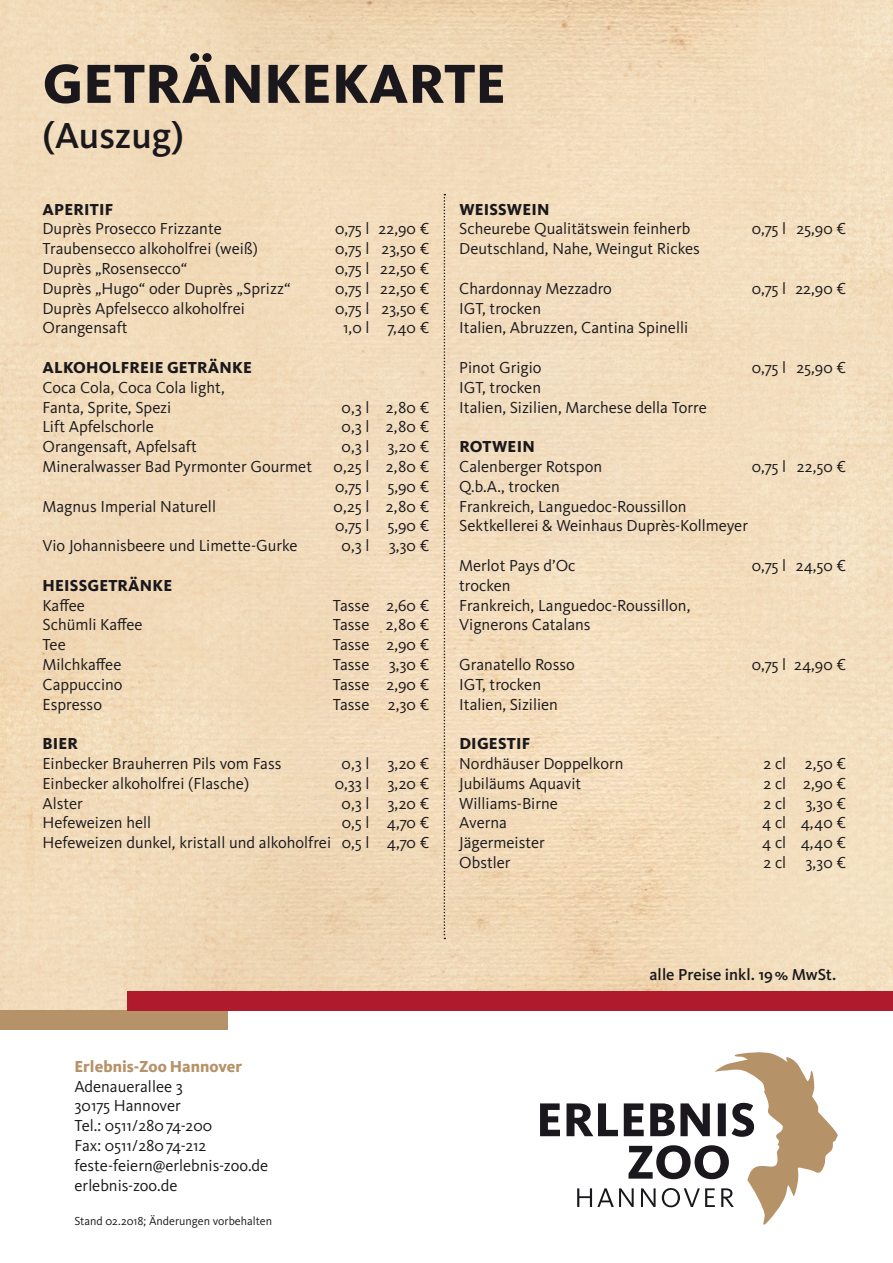
<style>
.page{position:relative;width:893px;height:1263px;background:#fff}
.page>*{position:absolute;margin:0;border:0;box-sizing:border-box;transform-origin:0 0}
.t1{font:800 57px "Kievit OT";color:#1a181c}
.t2{font:500 37.5px "Kievit OT";color:#1a181c}
.t3{font:16.5px/19.8px "Kievit OT";color:#1a181c}
.t4{font:800 16.5px "Kievit OT";letter-spacing:.01em;color:#1a181c}
.t5{font:500 16.5px "Kievit OT";color:#1a181c}
.t6{font:800 16.5px "Kievit OT";color:#b69268}
.t7{font:12px "Kievit OT";color:#1a181c}
</style>
<div class="page">
<img style="left:0;top:0;width:893px;height:1010px">
<div style="left:0;top:1010px;width:227px;height:19px;background:#b69268"></div>
<div style="left:128px;top:991px;width:765px;height:19px;background:#b01a2d"></div>
<svg style="left:540px;top:1052px;width:298px;height:173px"></svg>
<svg style="left:444px;top:194px;width:1px;height:745px"></svg>
<h1 class="t1" style="left:43px;top:50px;width:465px">GETRÄNKEKARTE</h1>
<h2 class="t2" style="left:43px;top:114px;width:143px">(Auszug)</h2>
<p class="t4" style="left:43px;top:199px;width:72px">APERITIF</p>
<p class="t3" style="left:43px;top:219px;width:181px">Duprès Prosecco Frizzante</p>
<p class="t3" style="left:335px;top:219px;width:96px">0,75 l 22,90 €</p>
<p class="t3" style="left:43px;top:239px;width:217px">Traubensecco alkoholfrei (weiß)</p>
<p class="t3" style="left:335px;top:239px;width:96px">0,75 l 23,50 €</p>
<p class="t3" style="left:43px;top:259px;width:146px">Duprès „Rosensecco“</p>
<p class="t3" style="left:335px;top:259px;width:96px">0,75 l 22,50 €</p>
<p class="t3" style="left:43px;top:279px;width:250px">Duprès „Hugo“ oder Duprès „Sprizz“</p>
<p class="t3" style="left:335px;top:279px;width:96px">0,75 l 22,50 €</p>
<p class="t3" style="left:43px;top:298px;width:204px">Duprès Apfelsecco alkoholfrei</p>
<p class="t3" style="left:335px;top:298px;width:96px">0,75 l 23,50 €</p>
<p class="t3" style="left:43px;top:318px;width:87px">Orangensaft</p>
<p class="t3" style="left:343px;top:318px;width:88px">1,0 l 7,40 €</p>
<p class="t4" style="left:43px;top:358px;width:211px">ALKOHOLFREIE GETRÄNKE</p>
<p class="t3" style="left:43px;top:378px;width:184px">Coca Cola, Coca Cola light,<br>Fanta, Sprite, Spezi</p>
<p class="t3" style="left:342px;top:397px;width:89px">0,3 l 2,80 €</p>
<p class="t3" style="left:43px;top:417px;width:113px">Lift Apfelschorle</p>
<p class="t3" style="left:342px;top:417px;width:89px">0,3 l 2,80 €</p>
<p class="t3" style="left:43px;top:437px;width:156px">Orangensaft, Apfelsaft</p>
<p class="t3" style="left:342px;top:437px;width:89px">0,3 l 3,20 €</p>
<p class="t3" style="left:43px;top:457px;width:271px">Mineralwasser Bad Pyrmonter Gourmet</p>
<p class="t3" style="left:334px;top:457px;width:97px">0,25 l 2,80 €<br>0,75 l 5,90 €</p>
<p class="t3" style="left:43px;top:496px;width:175px">Magnus Imperial Naturell</p>
<p class="t3" style="left:334px;top:496px;width:97px">0,25 l 2,80 €<br>0,75 l 5,90 €</p>
<p class="t3" style="left:43px;top:536px;width:257px">Vio Johannisbeere und Limette-Gurke</p>
<p class="t3" style="left:342px;top:536px;width:89px">0,3 l 3,30 €</p>
<p class="t4" style="left:43px;top:575px;width:131px">HEISSGETRÄNKE</p>
<p class="t3" style="left:43px;top:595px;width:44px">Kaffee</p>
<p class="t3" style="left:333px;top:595px;width:98px">Tasse 2,60 €</p>
<p class="t3" style="left:43px;top:615px;width:102px">Schümli Kaffee</p>
<p class="t3" style="left:333px;top:615px;width:98px">Tasse 2,80 €</p>
<p class="t3" style="left:43px;top:635px;width:25px">Tee</p>
<p class="t3" style="left:333px;top:635px;width:98px">Tasse 2,90 €</p>
<p class="t3" style="left:43px;top:655px;width:80px">Milchkaffee</p>
<p class="t3" style="left:333px;top:655px;width:98px">Tasse 3,30 €</p>
<p class="t3" style="left:43px;top:675px;width:82px">Cappuccino</p>
<p class="t3" style="left:333px;top:675px;width:98px">Tasse 2,90 €</p>
<p class="t3" style="left:43px;top:694px;width:61px">Espresso</p>
<p class="t3" style="left:333px;top:694px;width:98px">Tasse 2,30 €</p>
<p class="t4" style="left:43px;top:734px;width:37px">BIER</p>
<p class="t3" style="left:43px;top:754px;width:240px">Einbecker Brauherren Pils vom Fass</p>
<p class="t3" style="left:342px;top:754px;width:89px">0,3 l 3,20 €</p>
<p class="t3" style="left:43px;top:774px;width:208px">Einbecker alkoholfrei (Flasche)</p>
<p class="t3" style="left:335px;top:774px;width:96px">0,33 l 3,20 €</p>
<p class="t3" style="left:43px;top:793px;width:42px">Alster</p>
<p class="t3" style="left:342px;top:793px;width:89px">0,3 l 3,20 €</p>
<p class="t3" style="left:43px;top:813px;width:110px">Hefeweizen hell</p>
<p class="t3" style="left:43px;top:813px;width:388px;text-align:right">0,5 l 4,70 €<br>Hefeweizen dunkel, kristall und alkoholfrei 0,5 l 4,70 €</p>
<p class="t4" style="left:459px;top:199px;width:92px">WEISSWEIN</p>
<p class="t3" style="left:459px;top:219px;width:233px">Scheurebe Qualitätswein feinherb</p>
<p class="t3" style="left:752px;top:219px;width:96px">0,75 l 25,90 €</p>
<p class="t3" style="left:459px;top:239px;width:242px">Deutschland, Nahe, Weingut Rickes</p>
<p class="t3" style="left:459px;top:279px;width:154px">Chardonnay Mezzadro</p>
<p class="t3" style="left:752px;top:279px;width:96px">0,75 l 22,90 €</p>
<p class="t3" style="left:459px;top:298px;width:230px">IGT, trocken<br>Italien, Abruzzen, Cantina Spinelli</p>
<p class="t3" style="left:459px;top:358px;width:84px">Pinot Grigio</p>
<p class="t3" style="left:752px;top:358px;width:96px">0,75 l 25,90 €</p>
<p class="t3" style="left:459px;top:378px;width:249px">IGT, trocken<br>Italien, Sizilien, Marchese della Torre</p>
<p class="t4" style="left:459px;top:437px;width:77px">ROTWEIN</p>
<p class="t3" style="left:459px;top:457px;width:144px">Calenberger Rotspon</p>
<p class="t3" style="left:752px;top:457px;width:96px">0,75 l 22,50 €</p>
<p class="t3" style="left:459px;top:477px;width:290px">Q.b.A., trocken<br>Frankreich, Languedoc-Roussillon<br>Sektkellerei &amp; Weinhaus Duprès-Kollmeyer</p>
<p class="t3" style="left:459px;top:556px;width:118px">Merlot Pays d’Oc</p>
<p class="t3" style="left:752px;top:556px;width:96px">0,75 l 24,50 €</p>
<p class="t3" style="left:459px;top:576px;width:233px">trocken<br>Frankreich, Languedoc-Roussillon,<br>Vignerons Catalans</p>
<p class="t3" style="left:459px;top:655px;width:117px">Granatello Rosso</p>
<p class="t3" style="left:752px;top:655px;width:96px">0,75 l 24,90 €</p>
<p class="t3" style="left:459px;top:675px;width:100px">IGT, trocken<br>Italien, Sizilien</p>
<p class="t4" style="left:459px;top:734px;width:72px">DIGESTIF</p>
<p class="t3" style="left:459px;top:754px;width:166px">Nordhäuser Doppelkorn</p>
<p class="t3" style="left:763px;top:754px;width:84px">2 cl 2,50 €</p>
<p class="t3" style="left:459px;top:774px;width:124px">Jubiläums Aquavit</p>
<p class="t3" style="left:763px;top:774px;width:84px">2 cl 2,90 €</p>
<p class="t3" style="left:459px;top:793px;width:100px">Williams-Birne</p>
<p class="t3" style="left:763px;top:793px;width:84px">2 cl 3,30 €</p>
<p class="t3" style="left:459px;top:813px;width:49px">Averna</p>
<p class="t3" style="left:762px;top:813px;width:86px">4 cl 4,40 €</p>
<p class="t3" style="left:459px;top:833px;width:87px">Jägermeister</p>
<p class="t3" style="left:762px;top:833px;width:86px">4 cl 4,40 €</p>
<p class="t3" style="left:459px;top:853px;width:53px">Obstler</p>
<p class="t3" style="left:763px;top:853px;width:84px">2 cl 3,30 €</p>
<p class="t6" style="left:75px;top:1056px;width:169px">Erlebnis-Zoo Hannover</p>
<p class="t3" style="left:75px;top:1076px;width:195px">Adenauerallee 3<br>30175 Hannover<br>Tel.: 0511/28074-200<br>Fax: 0511/28074-212 feste-feiern@erlebnis-zoo.de erlebnis-zoo.de</p>
<p class="t7" style="left:75px;top:1214px;width:199px">Stand 02.2018; Änderungen vorbehalten</p>
<p class="t5" style="left:649px;top:964px;width:188px">alle Preise inkl. 19% MwSt.</p>
</div>
